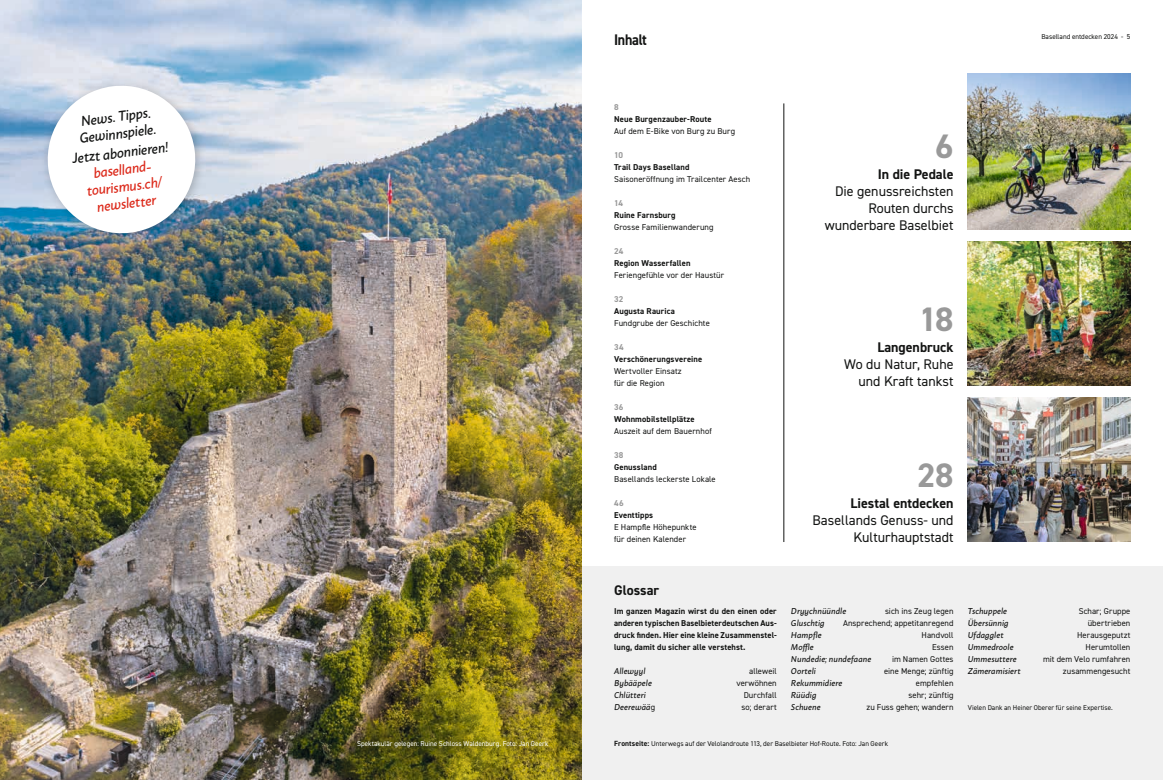
<style>
.page{position:relative;width:1163px;height:780px;background:#fff}
.page>*{position:absolute;margin:0;border:0;box-sizing:border-box;transform-origin:0 0}
.t1{font:700 34px "DIN2014";color:#999}
.t2{font:700 15.4px "DIN2014";letter-spacing:-.015em;color:#131413;scale:.91 1}
.t3{font:14px/16.8px "DIN2014";color:#131413;text-align:right}
.t4{font:700 14px "DIN2014";color:#131413}
.t5{font:italic 500 14px/17px "Macho";color:#131413}
.t6{font:italic 500 14px/17px "Macho";color:#dc2a1b;text-align:center}
.t7{font:8.5px/12px "DIN2014";letter-spacing:.01em;color:#131413}
.t8{font:700 8.5px/12px "DIN2014";letter-spacing:.015em;color:#131413;text-align:justify}
.t9{font:italic 500 8.5px "Macho";letter-spacing:.005em;color:#131413}
.t10{font:700 8.5px "DIN2014";letter-spacing:.025em;color:#999}
.t11{font:7px "DIN2014";color:#131413}
.t12{font:7px "DIN2014";color:#fff}
.s1{font-family:"DIN2014";font-weight:400;font-style:normal}
.s2{font-weight:700;font-size:7.5px}
</style>
<div class="page">
<div style="left:581px;top:566px;width:581px;height:214px;background:#f0f0f0"></div>
<img style="left:0;top:0;width:581px;height:780px">
<img style="left:967px;top:398px;width:163px;height:144px">
<img style="left:967px;top:74px;width:163px;height:156px">
<hr style="left:783px;top:103px;width:1px;height:439px;background:#131413">
<img style="left:967px;top:242px;width:163px;height:144px">
<div style="left:40px;top:78px;width:166px;height:166px;background:#131413;opacity:.25"></div>
<svg style="left:43px;top:81px;width:157px;height:157px"></svg>
<svg style="left:350px;top:733px;width:208px;height:24px"></svg>
<h3 class="t5" style="left:76px;top:112px;width:79px;rotate:-7deg">News. Tipps.<br>Gewinnspiele.</h3>
<h3 class="t5" style="left:71px;top:149px;width:98px;rotate:-7deg">Jetzt abonnieren!</h3>
<h3 class="t6" style="left:83px;top:165px;width:77px;rotate:-7deg">baselland&shy;tourismus.ch/ newsletter</h3>
<h2 class="t2" style="left:614px;top:29px;width:38px">Inhalt</h2>
<p class="t11" style="left:1041px;top:33px;width:90px">Baselland entdecken 2024 ‐ 5</p>
<p class="t10" style="left:614px;top:101px;width:6px">8</p>
<p class="t8" style="left:614px;top:113px;width:99px">Neue Burgenzauber-Route</p>
<p class="t7" style="left:614px;top:125px;width:122px">Auf dem E-Bike von Burg zu Burg</p>
<p class="t10" style="left:614px;top:149px;width:10px">10</p>
<p class="t8" style="left:614px;top:161px;width:77px">Trail Days Baselland</p>
<p class="t7" style="left:614px;top:173px;width:138px">Saisoneröffnung im Trailcenter Aesch</p>
<p class="t10" style="left:614px;top:197px;width:10px">14</p>
<p class="t8" style="left:614px;top:209px;width:63px">Ruine Farnsburg</p>
<p class="t7" style="left:614px;top:221px;width:101px">Grosse Familienwanderung</p>
<p class="t10" style="left:614px;top:245px;width:11px">24</p>
<p class="t8" style="left:614px;top:257px;width:78px">Region Wasserfallen</p>
<p class="t7" style="left:614px;top:269px;width:111px">Feriengefühle vor der Haustür</p>
<p class="t10" style="left:614px;top:293px;width:11px">32</p>
<p class="t8" style="left:614px;top:305px;width:62px">Augusta Raurica</p>
<p class="t7" style="left:614px;top:317px;width:97px">Fundgrube der Geschichte</p>
<p class="t10" style="left:614px;top:341px;width:11px">34</p>
<p class="t8" style="left:614px;top:353px;width:90px">Verschönerungsvereine</p>
<p class="t7" style="left:614px;top:365px;width:69px">Wertvoller Einsatz für die Region</p>
<p class="t10" style="left:614px;top:401px;width:11px">36</p>
<p class="t8" style="left:614px;top:413px;width:82px">Wohnmobilstellplätze</p>
<p class="t7" style="left:614px;top:425px;width:99px">Auszeit auf dem Bauernhof</p>
<p class="t10" style="left:614px;top:449px;width:11px">38</p>
<p class="t8" style="left:614px;top:461px;width:44px">Genussland</p>
<p class="t7" style="left:614px;top:473px;width:103px">Basellands leckerste Lokale</p>
<p class="t10" style="left:614px;top:497px;width:11px">46</p>
<p class="t8" style="left:614px;top:509px;width:41px">Eventtipps</p>
<p class="t7" style="left:614px;top:521px;width:84px">E Hampfle Höhepunkte für deinen Kalender</p>
<h1 class="t1" style="left:935px;top:123px;width:20px">6</h1>
<h3 class="t4" style="left:877px;top:165px;width:77px">In die Pedale</h3>
<h3 class="t3" style="left:824px;top:183px;width:130px">Die genussreichsten<br>Routen durchs wunderbare Baselbiet</h3>
<h1 class="t1" style="left:918px;top:296px;width:36px">18</h1>
<h3 class="t4" style="left:877px;top:338px;width:78px">Langenbruck</h3>
<h3 class="t3" style="left:844px;top:355px;width:111px">Wo du Natur, Ruhe und Kraft tankst</h3>
<h1 class="t1" style="left:917px;top:452px;width:38px">28</h1>
<h3 class="t4" style="left:850px;top:494px;width:105px">Liestal entdecken</h3>
<h3 class="t3" style="left:812px;top:511px;width:142px">Basellands Genuss- und<br>Kulturhauptstadt</h3>
<h3 class="t4" style="left:614px;top:580px;width:47px">Glossar</h3>
<p class="t8" style="left:614px;top:605px;width:164px">Im ganzen Magazin wirst du den einen oder anderen typischen Baselbieterdeutschen Aus&shy;druck finden. Hier eine kleine Zusammenstel&shy;lung, damit du sicher alle verstehst.</p>
<p class="t9" style="left:614px;top:663px;width:33px">Allewyyl</p>
<p class="t7" style="left:749px;top:665px;width:29px">alleweil</p>
<p class="t9" style="left:614px;top:675px;width:39px">Bybääpele</p>
<p class="t7" style="left:736px;top:677px;width:42px">verwöhnen</p>
<p class="t9" style="left:614px;top:687px;width:33px">Chlütteri</p>
<p class="t7" style="left:743px;top:689px;width:35px">Durchfall</p>
<p class="t9" style="left:614px;top:699px;width:43px">Deerewää<span class="s1">g</span></p>
<p class="t7" style="left:741px;top:701px;width:37px">so; derart</p>
<p class="t9" style="left:790px;top:603px;width:57px">Dryychnüündle</p>
<p class="t7" style="left:884px;top:605px;width:70px">sich ins Zeug legen</p>
<p class="t9" style="left:790px;top:615px;width:35px">Gluschtig</p>
<p class="t7" style="left:842px;top:617px;width:112px">Ansprechend; appetitanregend</p>
<p class="t9" style="left:790px;top:627px;width:32px">Hampfle</p>
<p class="t7" style="left:921px;top:629px;width:33px">Handvoll</p>
<p class="t9" style="left:790px;top:639px;width:24px">Moffle</p>
<p class="t7" style="left:931px;top:641px;width:23px">Essen</p>
<p class="t9" style="left:790px;top:651px;width:82px">Nundedie; nundefaane</p>
<p class="t7" style="left:891px;top:653px;width:63px">im Namen Gottes</p>
<p class="t9" style="left:790px;top:663px;width:27px">Oorteli</p>
<p class="t7" style="left:884px;top:665px;width:71px">eine Menge; zünftig</p>
<p class="t9" style="left:790px;top:675px;width:53px">Rekummidiere</p>
<p class="t7" style="left:915px;top:677px;width:39px">empfehlen</p>
<p class="t9" style="left:790px;top:687px;width:27px">Rüüdig</p>
<p class="t7" style="left:908px;top:689px;width:46px">sehr; zünftig</p>
<p class="t9" style="left:790px;top:699px;width:31px">Schuene</p>
<p class="t7" style="left:866px;top:701px;width:89px">zu Fuss gehen; wandern</p>
<p class="t12" style="left:357px;top:739px;width:193px">Spektakulär gelegen: Ruine Schloss Waldenburg. Foto: Jan Geerk</p>
<p class="t11" style="left:614px;top:739px;width:275px"><span class="s2">Frontseite:</span> Unterwegs auf der Velolandroute 113, der Baselbieter Hof-Route. Foto: Jan Geerk</p>
<p class="t9" style="left:967px;top:603px;width:41px">Tschuppele</p>
<p class="t7" style="left:1078px;top:605px;width:53px">Schar; Gruppe</p>
<p class="t9" style="left:967px;top:615px;width:42px">Übersünnig</p>
<p class="t7" style="left:1087px;top:617px;width:44px">übertrieben</p>
<p class="t9" style="left:967px;top:627px;width:37px">Ufdagglet</p>
<p class="t7" style="left:1076px;top:629px;width:55px">Herausgeputzt</p>
<p class="t9" style="left:967px;top:639px;width:47px">Ummedroole</p>
<p class="t7" style="left:1085px;top:641px;width:46px">Herumtollen</p>
<p class="t9" style="left:967px;top:651px;width:50px">Ummesuttere</p>
<p class="t7" style="left:1042px;top:653px;width:89px">mit dem Velo rumfahren</p>
<p class="t9" style="left:967px;top:663px;width:54px">Zämeramisiert</p>
<p class="t7" style="left:1062px;top:665px;width:69px">zusammengesucht</p>
<p class="t11" style="left:967px;top:703px;width:147px">Vielen Dank an Heiner Oberer für seine Expertise.</p>
</div>
